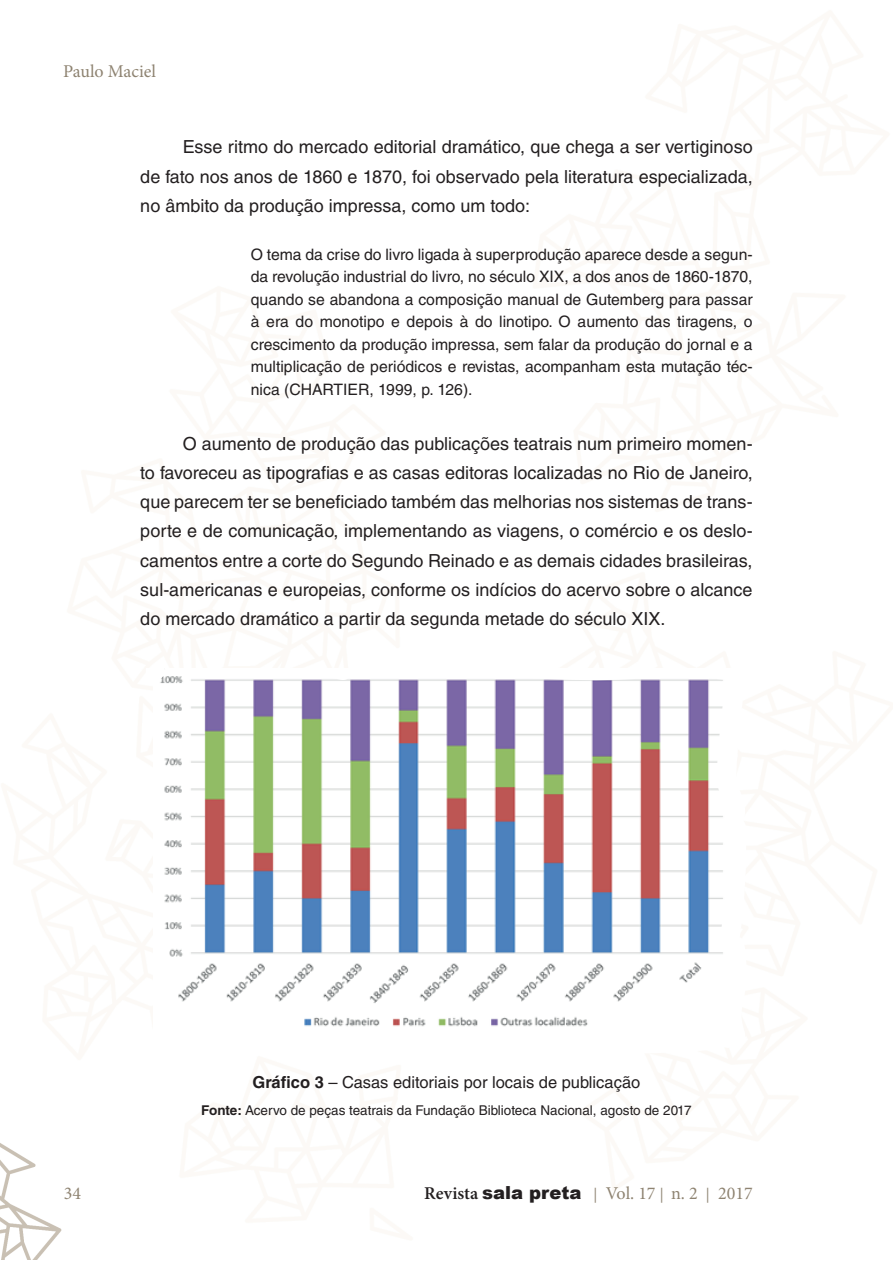
<style>
.page{position:relative;width:893px;height:1263px;background:#fff}
.page>*{position:absolute;margin:0;border:0;box-sizing:border-box;transform-origin:0 0}
.texto{font:18px/29.2px "Helvetica LT Std";color:#231f20;text-align:justify}
.t1{font:18px "Minion Pro";color:#8e8371}
.titulo_quad_graf_fig{font:16.5px "Helvetica LT Std";color:#231f20}
.citacao{font:15.75px/22.5px "Helvetica LT Std";color:#231f20;text-align:justify}
.fonte{font:13.5px "Helvetica LT Std";color:#231f20}
.s1{font-weight:700}
.s2{font-weight:600;color:#231f20}
.s3{font-family:"Arial";font-weight:900;color:#231f20}
.s4{font-size:15px}
</style>
<div class="page">
<img style="left:0;top:1143px;width:62px;height:116px">
<svg style="left:160px;top:676px;width:563px;height:351px"></svg>
<p class="t1" style="left:63px;top:59px;width:94px">Paulo Maciel</p>
<p class="texto" style="left:140px;top:132px;width:614px;text-indent:43px">Esse ritmo do mercado editorial dramático, que chega a ser vertiginoso de fato nos anos de 1860 e 1870, foi observado pela literatura especializada, no âmbito da produção impressa, como um todo:</p>
<p class="citacao" style="left:251px;top:243px;width:503px">O tema da crise do livro ligada à superprodução aparece desde a segun&shy;da revolução industrial do livro, no século XIX, a dos anos de 1860-1870, quando se abandona a composição manual de Gutemberg para passar à era do monotipo e depois à do linotipo. O aumento das tiragens, o crescimento da produção impressa, sem falar da produção do jornal e a multiplicação de periódicos e revistas, acompanham esta mutação téc&shy;nica (CHARTIER, 1999, p. 126).</p>
<p class="texto" style="left:140px;top:429px;width:614px;text-indent:43px">O aumento de produção das publicações teatrais num primeiro momen&shy;to favoreceu as tipografias e as casas editoras localizadas no Rio de Janeiro, que parecem ter se beneficiado também das melhorias nos sistemas de trans&shy;porte e de comunicação, implementando as viagens, o comércio e os deslo&shy;camentos entre a corte do Segundo Reinado e as demais cidades brasileiras, sul-americanas e europeias, conforme os indícios do acervo sobre o alcance do mercado dramático a partir da segunda metade do século XIX.</p>
<p class="titulo_quad_graf_fig" style="left:253px;top:1072px;width:389px"><span class="s1">Gráfico 3</span> – Casas editoriais por locais de publicação</p>
<p class="fonte" style="left:201px;top:1102px;width:492px"><span class="s1">Fonte:</span> Acervo de peças teatrais da Fundação Biblioteca Nacional, agosto de 2017</p>
<p class="t1" style="left:64px;top:1181px;width:19px">34</p>
<p class="t1" style="left:424px;top:1181px;width:330px"><span class="s2">Revista</span> <span class="s3">sala preta</span> <span class="s4">|</span> Vol. 17 <span class="s4">|</span> n. 2 <span class="s4">|</span> 2017</p>
</div>
